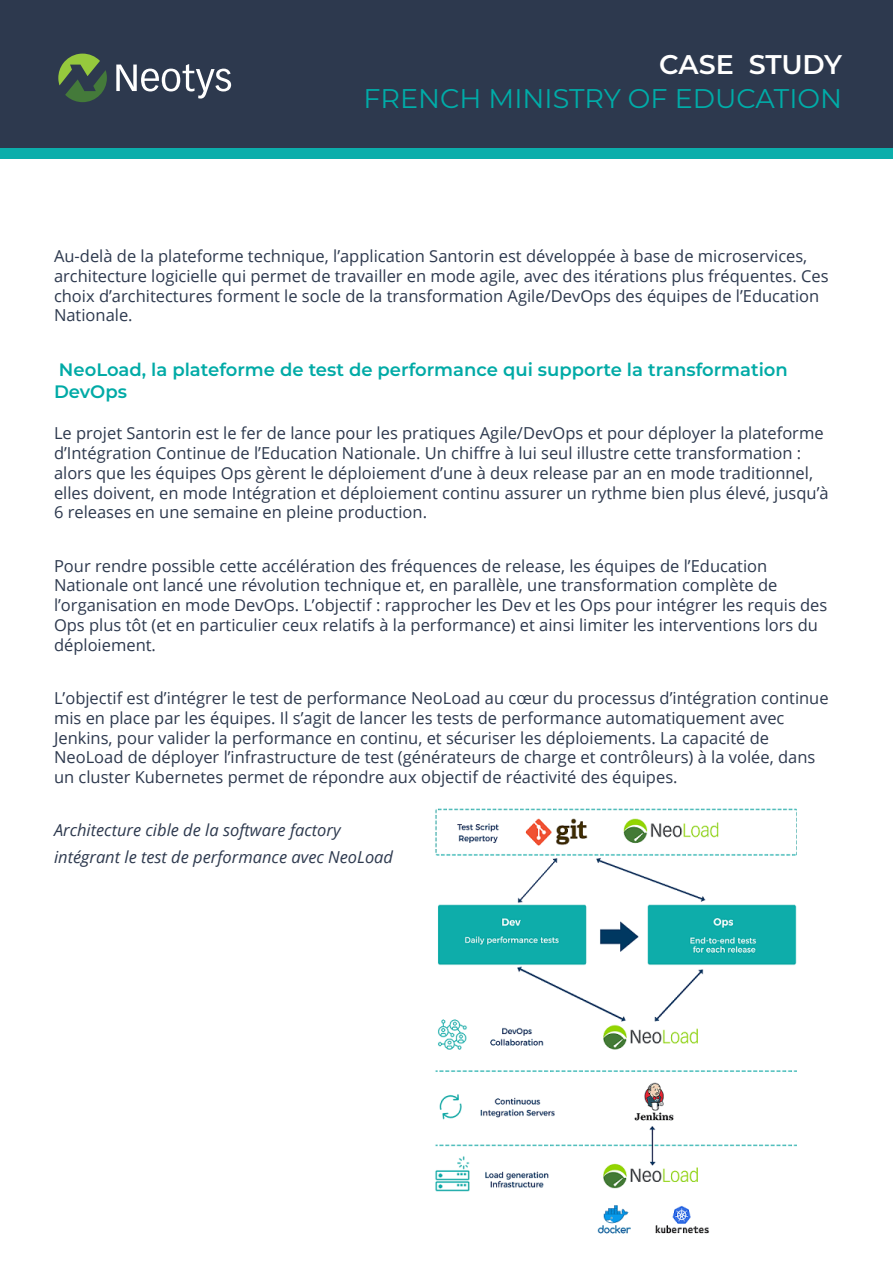
<style>
.page{position:relative;width:893px;height:1263px;background:#fff}
.page>*{position:absolute;margin:0;border:0;box-sizing:border-box;transform-origin:0 0}
.t1{font:27px "Montserrat";color:#00aca8}
.t2{font:600 27px "Montserrat";letter-spacing:-.01em;color:#fff}
.t3{font:600 18px/21.6px "Montserrat";color:#00aaa6}
.t4{font:16.5px/19.8px "Open Sans";color:#2d394e}
.t5{font:italic 16.5px/26.5px "Open Sans";color:#2d394e}
</style>
<div class="page">
<div style="left:0;top:0;width:893px;height:148px;background:#2d394e"></div>
<svg style="left:58px;top:54px;width:49px;height:48px;background:#4b6a45"></svg>
<svg style="left:116px;top:64px;width:115px;height:35px"></svg>
<div style="left:0;top:148px;width:893px;height:11px;background:#0baeab"></div>
<img style="left:435px;top:808px;width:361px;height:426px">
<h1 class="t2" style="left:659px;top:45px;width:184px">CASE STUDY</h1>
<h1 class="t1" style="left:364px;top:80px;width:480px">FRENCH MINISTRY OF EDUCATION</h1>
<p class="t4" style="left:54px;top:246px;width:776px">Au-delà de la plateforme technique, l’application Santorin est développée à base de microservices, architecture logicielle qui permet de travailler en mode agile, avec des itérations plus fréquentes. Ces choix d’architectures forment le socle de la transformation Agile/DevOps des équipes de l’Education Nationale.</p>
<p class="t3" style="left:54px;top:358px;width:735px">NeoLoad, la plateforme de test de performance qui supporte la transformation<br>DevOps</p>
<p class="t4" style="left:54px;top:423px;width:776px">Le projet Santorin est le fer de lance pour les pratiques Agile/DevOps et pour déployer la plateforme d’Intégration Continue de l’Education Nationale. Un chiffre à lui seul illustre cette transformation : alors que les équipes Ops gèrent le déploiement d’une à deux release par an en mode traditionnel, elles doivent, en mode Intégration et déploiement continu assurer un rythme bien plus élevé, jusqu’à 6 releases en une semaine en pleine production.</p>
<p class="t4" style="left:54px;top:555px;width:775px">Pour rendre possible cette accélération des fréquences de release, les équipes de l’Education Nationale ont lancé une révolution technique et, en parallèle, une transformation complète de l’organisation en mode DevOps. L’objectif : rapprocher les Dev et les Ops pour intégrer les requis des Ops plus tôt (et en particulier ceux relatifs à la performance) et ainsi limiter les interventions lors du déploiement.</p>
<p class="t4" style="left:54px;top:688px;width:776px">L’objectif est d’intégrer le test de performance NeoLoad au cœur du processus d’intégration continue mis en place par les équipes. Il s’agit de lancer les tests de performance automatiquement avec Jenkins, pour valider la performance en continu, et sécuriser les déploiements. La capacité de NeoLoad de déployer l’infrastructure de test (générateurs de charge et contrôleurs) à la volée, dans un cluster Kubernetes permet de répondre aux objectif de réactivité des équipes.</p>
<p class="t5" style="left:54px;top:816px;width:341px">Architecture cible de la software factory intégrant le test de performance avec NeoLoad</p>
</div>
